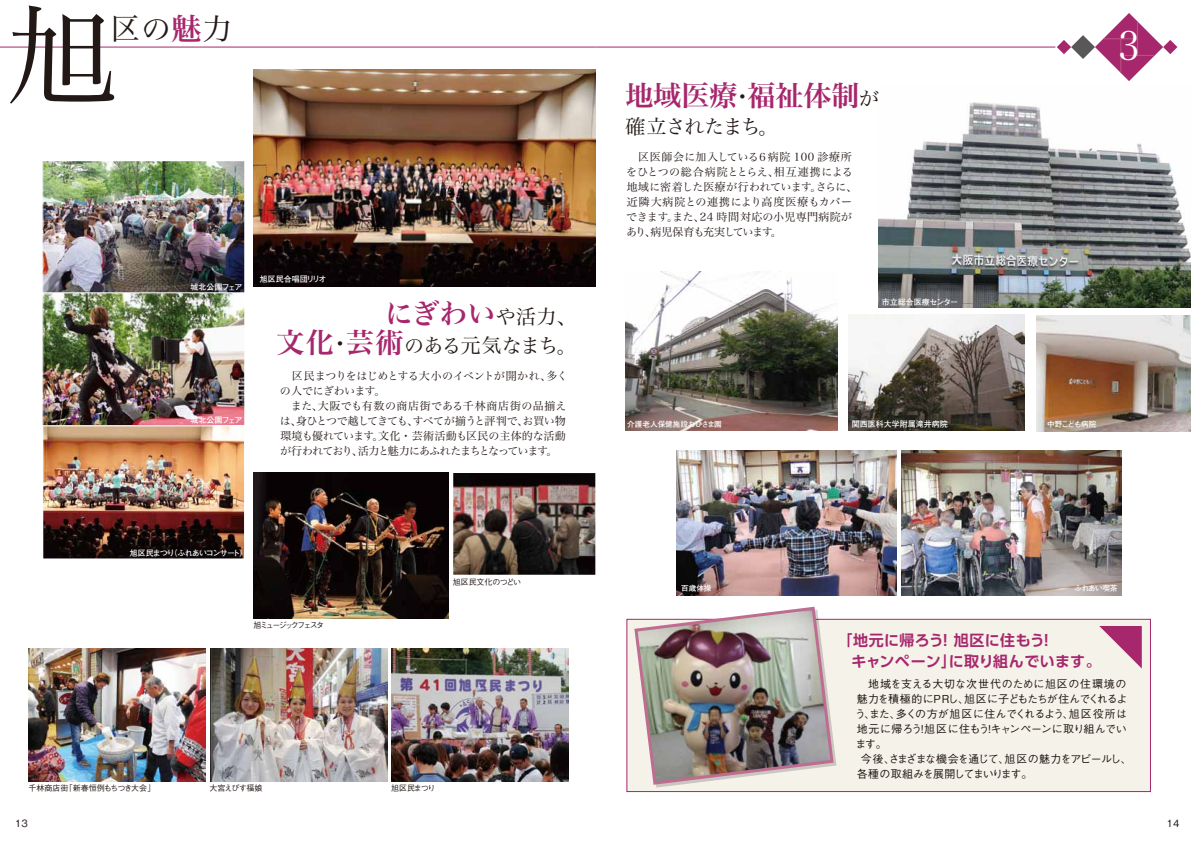
<style>
.page{position:relative;width:1191px;height:842px;background:#fff}
.page>*{position:absolute;margin:0;border:0;box-sizing:border-box;transform-origin:0 0}
.t1{font:110px "Hira Min Pro W3";color:#221815}
.t2{font:40px "Hira Min Pro W3";color:#fff;scale:.9 1}
.t3{font:30px "Hira Min Pro W3";color:#221815}
.t4{font:28px "Hira Min Pro W6";color:#a7276d}
.t5{font:20px "Hira Min Pro W3";letter-spacing:-.045em;color:#221815}
.t6{font:700 15px/21px "UD Shin Go Pro De";letter-spacing:.02em;color:#a7276d}
.t7{font:11px/15px "Hira Min Pro W3";letter-spacing:-.02em;color:#221815}
.t8{font:11px/15px "Hira Min Pro W3";color:#221815}
.t9{font:500 11px "Gothic BBB Pro";letter-spacing:-.075em;color:#221815}
.t10{font:500 11px "Gothic BBB Pro";letter-spacing:-.025em;color:#221815}
.t11{font:500 11px "Gothic BBB Pro";letter-spacing:.01em;color:#221815}
.t12{font:500 11px "Gothic BBB Pro";letter-spacing:.045em;color:#221815}
.t13{font:500 11px "Gothic BBB Pro";letter-spacing:-.115em;color:#221815}
.t14{font:500 10px "Gothic BBB Pro";color:#221815}
.t15{font:700 8px "Futo Go B101 Pro";color:#fff}
.t16{font:500 8px "Gothic BBB Pro";color:#221815}
.t17{font:700 8px "Futo Go B101 Pro";letter-spacing:-.11em;color:#fff}
.t18{font:700 8px "Futo Go B101 Pro";letter-spacing:-.045em;color:#fff}
.t19{font:500 8px "Gothic BBB Pro";letter-spacing:-.205em;color:#221815}
.t20{font:500 8px "Gothic BBB Pro";letter-spacing:-.03em;color:#221815}
.t21{font:500 8px "Gothic BBB Pro";letter-spacing:-.06em;color:#221815}
.t22{font:500 8px "Gothic BBB Pro";letter-spacing:-.105em;color:#221815}
.t23{font:700 7.6px "Futo Go B101 Pro";color:#fff}
.t24{font:700 7.6px "Futo Go B101 Pro";letter-spacing:-.02em;color:#fff}
.t25{font:700 7.6px "Futo Go B101 Pro";letter-spacing:-.09em;color:#fff}
.s1{font-family:"Hira Min Pro W6";color:#a7276d}
.s2{font-family:"Hira Min Pro W3";font-size:20px;color:#221815}
.s3{font-family:"Hira Min Pro W6";font-size:28px;color:#a7276d}
.s4{font-family:"Hira Min Pro W6"}
.s5{font-size:20px;color:#221815}
</style>
<div class="page">
<hr style="left:597px;top:47px;width:458px;height:1px;background:#a7276d">
<hr style="left:0;top:47px;width:597px;height:1px;background:#a7276d">
<svg style="left:1057px;top:13px;width:120px;height:68px"></svg>
<hr style="left:1100px;top:38px;width:37px;height:1px;background:#b65784">
<hr style="left:1121px;top:55px;width:40px;height:1px;background:#b65784">
<hr style="left:1120px;top:39px;width:1px;height:39px;background:#b65784">
<hr style="left:1137px;top:16px;width:1px;height:39px;background:#b65784">
<img style="left:879px;top:102px;width:312px;height:205px">
<img style="left:1036px;top:316px;width:155px;height:115px">
<img style="left:848px;top:315px;width:176px;height:115px">
<div style="left:627px;top:619px;width:524px;height:172px;background:#f5f2e9;border:1px solid #a7276d"></div>
<svg style="left:1099px;top:626px;width:43px;height:42px"></svg>
<img style="left:633px;top:606px;width:203px;height:182px">
<img style="left:625px;top:271px;width:212px;height:159px">
<img style="left:676px;top:450px;width:220px;height:145px">
<img style="left:901px;top:450px;width:220px;height:145px">
<img style="left:254px;top:70px;width:342px;height:217px">
<img style="left:44px;top:162px;width:199px;height:262px">
<div style="left:42px;top:160px;width:203px;height:134px;border:1px solid #fff"></div>
<div style="left:42px;top:292px;width:203px;height:134px;border:1px solid #fff"></div>
<img style="left:254px;top:472px;width:195px;height:146px">
<img style="left:453px;top:473px;width:142px;height:101px">
<img style="left:28px;top:648px;width:177px;height:133px">
<img style="left:210px;top:648px;width:177px;height:133px">
<img style="left:391px;top:648px;width:177px;height:133px">
<img style="left:44px;top:427px;width:199px;height:130px">
<div style="left:42px;top:425px;width:203px;height:134px;border:1px solid #fff"></div>
<h1 class="t1" style="left:7px;top:-37px;width:111px">旭</h1>
<h3 class="t3" style="left:111px;top:3px;width:123px">区の<span class="s1">魅</span>力</h3>
<p class="t18" style="left:190px;top:281px;width:54px">城北公園フェア</p>
<p class="t18" style="left:190px;top:413px;width:54px">城北公園フェア</p>
<p class="t15" style="left:260px;top:273px;width:68px">旭区民合唱団リリオ</p>
<h3 class="t4" style="left:385px;top:288px;width:193px">にぎわい<span class="s2">や活力、</span></h3>
<h3 class="t5" style="left:276px;top:328px;width:302px"><span class="s3">文化</span><span class="s4">・</span><span class="s3">芸術</span>のある元気なまち。</h3>
<p class="t7" style="left:280px;top:367px;width:289px">　区民まつりをはじめとする大小のイベントが開かれ、多くの人でにぎわいます。</p>
<p class="t7" style="left:280px;top:397px;width:288px;text-align:justify;text-indent:11px">また、大阪でも有数の商店街である千林商店街の品揃えは、身ひとつで越してきても、すべてが揃うと評判で、お買い物環境も優れています。文化・芸術活動も区民の主体的な活動が行われており、活力と魅力にあふれたまちとなっています。　</p>
<p class="t17" style="left:130px;top:546px;width:119px">旭区民まつり（ふれあいコンサート）</p>
<p class="t19" style="left:254px;top:619px;width:72px">旭ミュージックフェスタ</p>
<p class="t20" style="left:453px;top:576px;width:70px">旭区民文化のつどい</p>
<p class="t21" style="left:209px;top:781px;width:55px">大宮えびす福娘</p>
<p class="t16" style="left:28px;top:781px;width:128px">千林商店街「新春恒例もちつき大会」</p>
<p class="t22" style="left:391px;top:781px;width:46px">旭区民まつり</p>
<h3 class="t4" style="left:625px;top:71px;width:255px">地域医療<span class="s5">・</span>福祉体制<span class="s2">が</span></h3>
<h3 class="t5" style="left:625px;top:110px;width:154px">確立されたまち。</h3>
<p class="t8" style="left:626px;top:148px;width:233px">　区医師会に加入している６病院 100 診療所をひとつの総合病院ととらえ、相互連携による地域に密着した医療が行われています。さらに、近隣大病院との連携により高度医療もカバーできます。また、24 時間対応の小児専門病院があり、病児保育も充実しています。</p>
<p class="t23" style="left:627px;top:418px;width:96px">介護老人保健施設おひさま園</p>
<p class="t15" style="left:882px;top:295px;width:78px">市立総合医療センター</p>
<p class="t15" style="left:852px;top:418px;width:97px">関西医科大学附属滝井病院</p>
<h2 class="t2" style="left:1118px;top:12px;width:25px">3</h2>
<p class="t25" style="left:1047px;top:418px;width:51px">中野こども病院</p>
<p class="t24" style="left:681px;top:582px;width:32px">百歳体操</p>
<p class="t24" style="left:1074px;top:582px;width:45px">ふれあい喫茶</p>
<h3 class="t6" style="left:851px;top:629px;width:251px;text-indent:-14px">「地元に帰ろう！ 旭区に住もう！<br>キャンペーン」に取り組んでいます。</h3>
<p class="t12" style="left:857px;top:675px;width:271px">　地域を支える大切な次世代のために旭区の住環境の</p>
<p class="t9" style="left:857px;top:690px;width:272px">魅力を積極的にＰＲし、旭区に子どもたちが住んでくれるよ</p>
<p class="t11" style="left:855px;top:705px;width:274px">う、また、多くの方が旭区に住んでくれるよう、旭区役所は</p>
<p class="t10" style="left:857px;top:720px;width:271px">地元に帰ろう！旭区に住もう！キャンペーンに取り組んでい</p>
<p class="t10" style="left:855px;top:735px;width:33px">ます。</p>
<p class="t9" style="left:861px;top:750px;width:272px">今後、さまざまな機会を通じて、旭区の魅力をアピールし、</p>
<p class="t13" style="left:857px;top:765px;width:177px">各種の取組みを展開してまいります。</p>
<p class="t14" style="left:15px;top:814px;width:14px">13</p>
<p class="t14" style="left:1167px;top:814px;width:14px">14</p>
</div>
